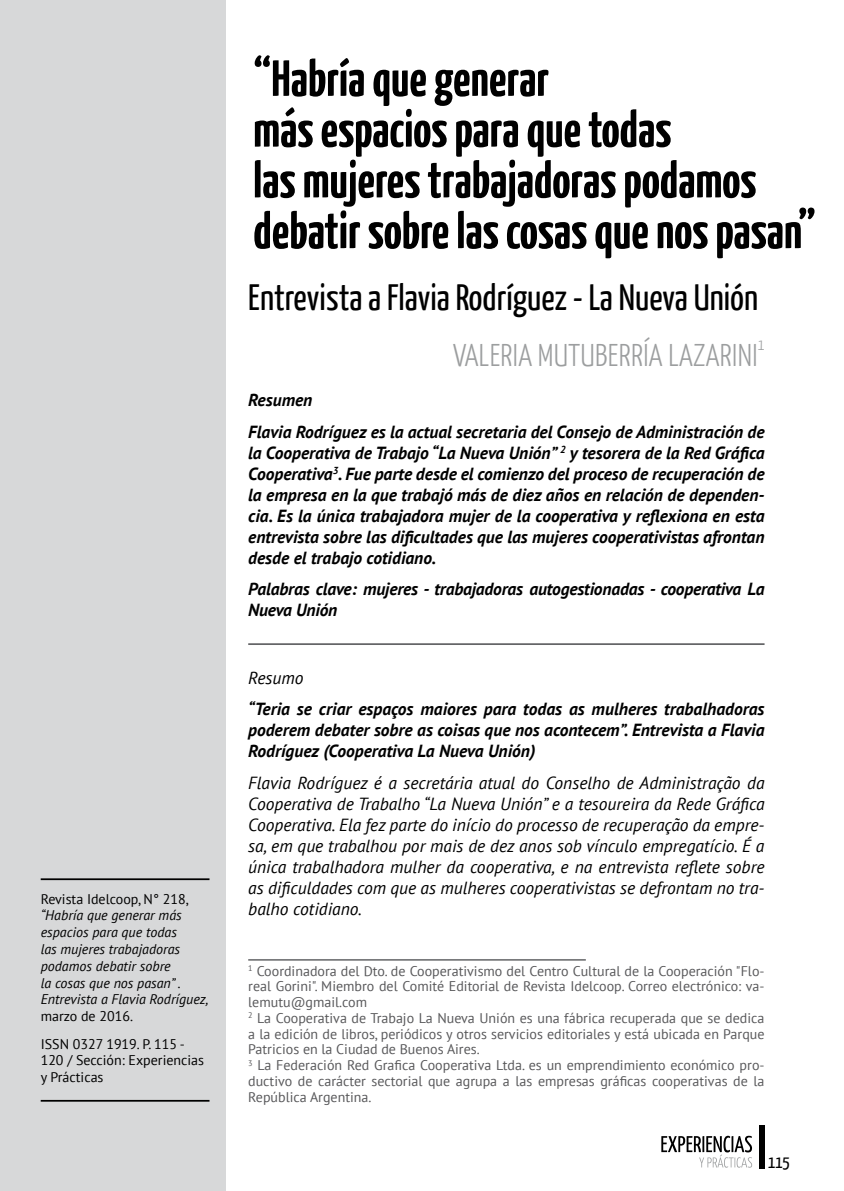
<style>
.page{position:relative;width:844px;height:1191px;background:#fff}
.page>*{position:absolute;margin:0;border:0;box-sizing:border-box;transform-origin:0 0}
.t1{font:700 50.75px/50.8px "Yanone Kaffeesatz";color:#000}
.t2{font:36.75px "Yanone Kaffeesatz";color:#000}
.t3{font:300 31.5px "Yanone Kaffeesatz";letter-spacing:.01em;color:#9c9e9f}
.t4{font:italic 700 17.5px/21px "PT Sans";color:#000}
.t5{font:italic 17.5px/21px "PT Sans";color:#000;text-align:justify}
.t6{font:17.5px "Yanone Kaffeesatz";color:#000}
.t7{font:300 15.75px "Yanone Kaffeesatz";color:#9c9e9f}
.t8{font:14px/15.8px "PT Sans";color:#58585a}
.t9{font:italic 14px/16.8px "PT Sans";color:#000}
.t10{font:14px/27.3px "PT Sans";color:#000}
</style>
<div class="page">
<div style="left:758px;top:1125px;width:6px;height:43px;background:#000"></div>
<svg style="left:661px;top:1135px;width:91px;height:32px"></svg>
<hr style="left:248px;top:959px;width:337px;height:1px;background:#797a7c">
<div style="left:0;top:0;width:226px;height:1191px;background:#d7d8d9"></div>
<hr style="left:41px;top:878px;width:168px;height:2px;background:#000">
<hr style="left:41px;top:1100px;width:168px;height:1px;background:#000">
<hr style="left:248px;top:643px;width:516px;height:2px;background:#646567">
<p class="t10" style="left:41px;top:884px;width:149px">Revista Idelcoop, N° 218,</p>
<p class="t9" style="left:41px;top:906px;width:169px">“Habría que generar más espacios para que todas<br>las mujeres trabajadoras podamos debatir sobre<br>la cosas que nos pasan” .<br>Entrevista a Flavia Rodríguez,</p>
<p class="t10" style="left:41px;top:1002px;width:145px">marzo de 2016.<br>ISSN 0327 1919. P. 115 -</p>
<p class="t10" style="left:41px;top:1051px;width:165px;line-height:16.8px">120 / Sección: Experiencias y Prácticas</p>
<h1 class="t1" style="left:253px;top:51px;width:564px">“Habría que generar<br>más espacios para que todas<br>las mujeres trabajadoras podamos debatir sobre las cosas que nos pasan”</h1>
<h2 class="t2" style="left:248px;top:273px;width:511px">Entrevista a Flavia Rodríguez - La Nueva Unión</h2>
<h3 class="t3" style="left:453px;top:335px;width:306px">VALERIA MUTUBERRÍA LAZARINI</h3>
<p class="t7" style="left:757px;top:334px;width:8px">1</p>
<p class="t4" style="left:248px;top:384px;width:517px;line-height:31.5px">Resumen<br>Flavia Rodríguez es la actual secretaria del Consejo de Administración de</p>
<p class="t4" style="left:248px;top:442px;width:517px;text-align:justify">la Cooperativa de Trabajo “La Nueva Unión” <sup>2</sup> y tesorera de la Red Gráfica Cooperativa<sup>3</sup>. Fue parte desde el comienzo del proceso de recuperación de la empresa en la que trabajó más de diez años en relación de dependen&shy;cia. Es la única trabajadora mujer de la cooperativa y reflexiona en esta entrevista sobre las dificultades que las mujeres cooperativistas afrontan desde el trabajo cotidiano.</p>
<p class="t4" style="left:248px;top:578px;width:517px">Palabras clave: mujeres - trabajadoras autogestionadas - cooperativa La<br>Nueva Unión</p>
<p class="t5" style="left:248px;top:667px;width:57px">Resumo</p>
<p class="t4" style="left:248px;top:698px;width:517px;text-align:justify">“Teria se criar espaços maiores para todas as mulheres trabalhadoras poderem debater sobre as coisas que nos acontecem”. Entrevista a Flavia Rodríguez (Cooperativa La Nueva Unión)</p>
<p class="t5" style="left:248px;top:772px;width:517px">Flavia Rodríguez é a secretária atual do Conselho de Administração da Cooperativa de Trabalho “La Nueva Unión” e a tesoureira da Rede Gráfica Cooperativa. Ela fez parte do início do processo de recuperação da empre&shy;sa, em que trabalhou por mais de dez anos sob vínculo empregatício. É a única trabalhadora mulher da cooperativa, e na entrevista reflete sobre as dificuldades com que as mulheres cooperativistas se defrontam no tra&shy;balho cotidiano.</p>
<p class="t8" style="left:248px;top:962px;width:517px"><sup>1</sup> Coordinadora del Dto. de Cooperativismo del Centro Cultural de la Cooperación "Flo&shy;real Gorini". Miembro del Comité Editorial de Revista Idelcoop. Correo electrónico: va&shy;lemutu@gmail.com<br><sup>2</sup> La Cooperativa de Trabajo La Nueva Unión es una fábrica recuperada que se dedica a la edición de libros, periódicos y otros servicios editoriales y está ubicada en Parque Patricios en la Ciudad de Buenos Aires.<br><sup>3</sup> La Federación Red Grafica Cooperativa Ltda. es un emprendimiento económico pro&shy;ductivo de carácter sectorial que agrupa a las empresas gráficas cooperativas de la República Argentina.</p>
<p class="t6" style="left:767px;top:1151px;width:23px">115</p>
</div>
